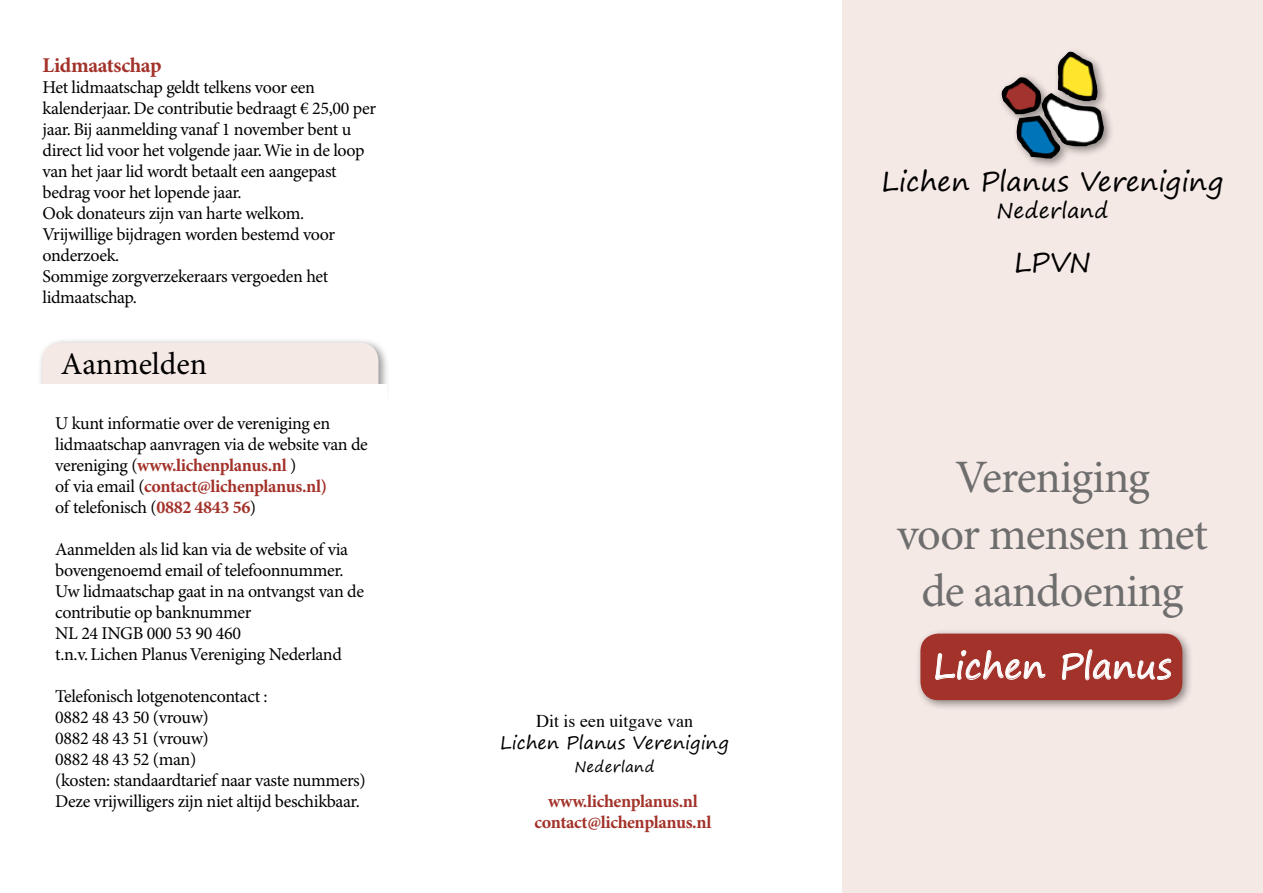
<style>
.page{position:relative;width:1263px;height:893px;background:#fff}
.page>*{position:absolute;margin:0;border:0;box-sizing:border-box;transform-origin:0 0}
.t1{font:46.5px/57px "Minion Pro";letter-spacing:-.02em;color:#6e6e6e;text-align:center}
.t2{font:34.5px "Segoe Print";letter-spacing:.005em;color:#fff}
.t3{font:31.5px "Minion Pro";letter-spacing:-.005em;color:#000}
.t4{font:27px "Segoe Print";letter-spacing:.005em;color:#000}
.t5{font:21.3px "Segoe Print";letter-spacing:.01em;color:#000}
.t6{font:700 21px "Minion Pro";letter-spacing:-.02em;color:#a3322a}
.t7{font:18px/21px "Minion Pro";letter-spacing:-.02em;color:#000}
.t8{font:700 18px/21px "Minion Pro";letter-spacing:-.02em;color:#a3322a;text-align:center}
.t9{font:18px "Segoe Print";letter-spacing:.01em;color:#000}
.t10{font:18px "Times";color:#000}
.t11{font:15px "Segoe Print";letter-spacing:.02em;color:#000}
.s1{font-weight:700;color:#a3322a}
</style>
<div class="page">
<div style="left:842px;top:0;width:421px;height:893px;background:#f5e9e5"></div>
<div style="left:915px;top:628px;width:279px;height:83px;background:#000;opacity:.43"></div>
<div style="left:920px;top:634px;width:262px;height:66px;background:#a3322a;border-radius:18px"></div>
<div style="left:38px;top:337px;width:352px;height:83px;background:#000;opacity:.43"></div>
<div style="left:43px;top:343px;width:335px;height:66px;background:#f5e9e5;border-radius:18px"></div>
<div style="left:38px;top:385px;width:349px;height:443px;background:#fff"></div>
<div style="left:997px;top:46px;width:118px;height:123px;background:#000;opacity:.43"></div>
<img style="left:1001px;top:52px;width:103px;height:94px">
<svg style="left:935px;top:650px;width:111px;height:30px"></svg>
<svg style="left:1062px;top:649px;width:109px;height:32px"></svg>
<p class="t6" style="left:43px;top:53px;width:120px">Lidmaatschap</p>
<p class="t7" style="left:43px;top:78px;width:335px">Het lidmaatschap geldt telkens voor een kalenderjaar. De contributie bedraagt € 25,00 per jaar. Bij aanmelding vanaf 1 november bent u direct lid voor het volgende jaar. Wie in de loop van het jaar lid wordt betaalt een aangepast bedrag voor het lopende jaar.<br>Ook donateurs zijn van harte welkom.<br>Vrijwillige bijdragen worden bestemd voor onderzoek.<br>Sommige zorgverzekeraars vergoeden het lidmaatschap.</p>
<h3 class="t3" style="left:61px;top:345px;width:148px">Aanmelden</h3>
<p class="t7" style="left:55px;top:414px;width:314px">U kunt informatie over de vereniging en lidmaatschap aanvragen via de website van de vereniging (<span class="s1">www.lichenplanus.nl</span> )<br>of via email (<span class="s1">contact@lichenplanus.nl)<br></span>of telefonisch (<span class="s1">0882 4843 56</span>)</p>
<p class="t7" style="left:55px;top:540px;width:310px">Aanmelden als lid kan via de website of via bovengenoemd email of telefoonnummer.<br>Uw lidmaatschap gaat in na ontvangst van de contributie op banknummer<br>NL 24 INGB 000 53 90 460<br>t.n.v. Lichen Planus Vereniging Nederland</p>
<p class="t7" style="left:55px;top:687px;width:312px">Telefonisch lotgenotencontact :<br>0882 48 43 50 (vrouw)<br>0882 48 43 51 (vrouw)<br>0882 48 43 52 (man)<br>(kosten: standaardtarief naar vaste nummers)<br>Deze vrijwilligers zijn niet altijd beschikbaar.</p>
<p class="t10" style="left:536px;top:704px;width:158px">Dit is een uitgave van</p>
<p class="t9" style="left:500px;top:727px;width:230px">Lichen Planus Vereniging</p>
<p class="t11" style="left:574px;top:753px;width:82px">Nederland</p>
<p class="t8" style="left:534px;top:792px;width:178px">www.lichenplanus.nl contact@lichenplanus.nl</p>
<h3 class="t4" style="left:882px;top:158px;width:343px">Lichen Planus Vereniging</h3>
<p class="t5" style="left:996px;top:192px;width:113px">Nederland</p>
<h3 class="t4" style="left:1014px;top:239px;width:78px">LPVN</h3>
<h1 class="t1" style="left:897px;top:451px;width:312px">Vereniging<br>voor mensen met de aandoening</h1>
<h2 class="t2" style="left:933px;top:635px;width:240px">Lichen Planus</h2>
</div>
